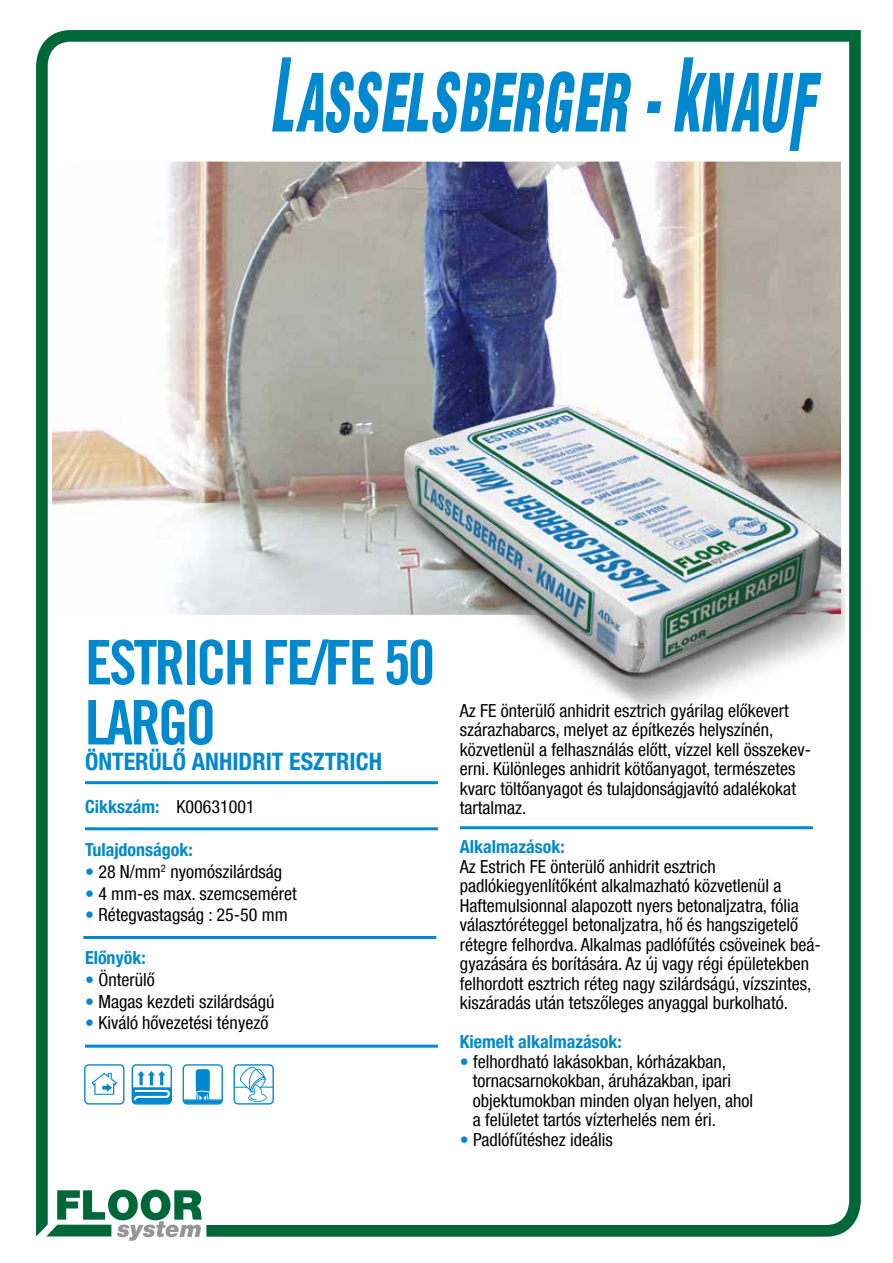
<style>
.page{position:relative;width:893px;height:1263px;background:#fff}
.page>*{position:absolute;margin:0;border:0;box-sizing:border-box;transform-origin:0 0}
.t1{font:61.5px/60px "Trade Gothic LT Std Bd Cn 20";letter-spacing:-.05em;color:#0089cf}
.t2{font:700 condensed 24px "Helvetica Neue LT Com";color:#0089cf}
.t3{font:condensed 18px/19.5px "Helvetica Neue LT Com";color:#000}
.t4{font:700 condensed 18px "Helvetica Neue LT Com";color:#0089cf}
.s1{font-weight:400;color:#000}
.s2{color:#0089cf}
</style>
<div class="page">
<img style="left:36px;top:30px;width:825px;height:1206px">
<svg style="left:36px;top:1189px;width:170px;height:52px"></svg>
<div style="left:85px;top:1065px;width:39px;height:39px;background:#fff;border-radius:4px"></div>
<div style="left:84px;top:1064px;width:40px;height:40px;border:1px solid #0089cf;border-radius:4px"></div>
<svg style="left:92px;top:1073px;width:25px;height:22px"></svg>
<div style="left:132px;top:1065px;width:39px;height:39px;background:#fff;border-radius:4px"></div>
<div style="left:132px;top:1064px;width:40px;height:40px;border:1px solid #0089cf;border-radius:4px"></div>
<svg style="left:132px;top:1071px;width:39px;height:33px"></svg>
<div style="left:183px;top:1064px;width:40px;height:40px;border:1px solid #0089cf;border-radius:4px"></div>
<svg style="left:183px;top:1069px;width:39px;height:34px"></svg>
<div style="left:234px;top:1064px;width:40px;height:40px;border:1px solid #0089cf;border-radius:4px"></div>
<svg style="left:235px;top:1066px;width:38px;height:36px"></svg>
<h1 class="t1" style="left:85px;top:632px;width:351px">ESTRICH FE/FE 50<br>LARGO</h1>
<h2 class="t2" style="left:85px;top:747px;width:298px">ÖNTERÜLŐ ANHIDRIT ESZTRICH</h2>
<p class="t4" style="left:85px;top:796px;width:171px">Cikkszám: <span class="s1">K00631001</span></p>
<p class="t4" style="left:85px;top:839px;width:109px">Tulajdonságok:</p>
<p class="t3" style="left:85px;top:862px;width:199px"><span class="s2">•</span> 28 N/mm<sup>2</sup> nyomószilárdság</p>
<p class="t3" style="left:85px;top:883px;width:213px"><span class="s2">•</span> 4 mm-es max. szemcseméret</p>
<p class="t3" style="left:85px;top:905px;width:204px"><span class="s2">•</span> Rétegvastagság : 25-50 mm</p>
<p class="t4" style="left:85px;top:947px;width:62px">Előnyök:</p>
<p class="t3" style="left:85px;top:970px;width:71px"><span class="s2">•</span> Önterülő</p>
<p class="t3" style="left:85px;top:991px;width:191px"><span class="s2">•</span> Magas kezdeti szilárdságú</p>
<p class="t3" style="left:85px;top:1013px;width:185px"><span class="s2">•</span> Kiváló hővezetési tényező</p>
<p class="t3" style="left:460px;top:700px;width:353px">Az FE önterülő anhidrit esztrich gyárilag előkevert szárazhabarcs, melyet az építkezés helyszínén, közvetlenül a felhasználás előtt, vízzel kell összekev&shy;erni. Különleges anhidrit kötőanyagot, természetes kvarc töltőanyagot és tulajdonságjavító adalékokat tartalmaz.</p>
<p class="t4" style="left:460px;top:836px;width:106px">Alkalmazások:</p>
<p class="t3" style="left:460px;top:856px;width:362px">Az Estrich FE önterülő anhidrit esztrich padlókiegyenlítőként alkalmazható közvetlenül a Haftemulsionnal alapozott nyers betonaljzatra, fólia választóréteggel betonaljzatra, hő és hangszigetelő rétegre felhordva. Alkalmas padlófűtés csöveinek beá&shy;gyazására és borítására. Az új vagy régi épületekben felhordott esztrich réteg nagy szilárdságú, vízszintes, kiszáradás után tetszőleges anyaggal burkolható.</p>
<p class="t4" style="left:460px;top:1031px;width:163px">Kiemelt alkalmazások:</p>
<p class="t3" style="left:473px;top:1051px;width:282px;text-indent:-13px"><span class="s2">•</span> felhordható lakásokban, kórházakban, tornacsarnokokban, áruházakban, ipari objektumokban minden olyan helyen, ahol a felületet tartós vízterhelés nem éri.</p>
<p class="t3" style="left:460px;top:1129px;width:154px"><span class="s2">•</span> Padlófűtéshez ideális</p>
</div>
